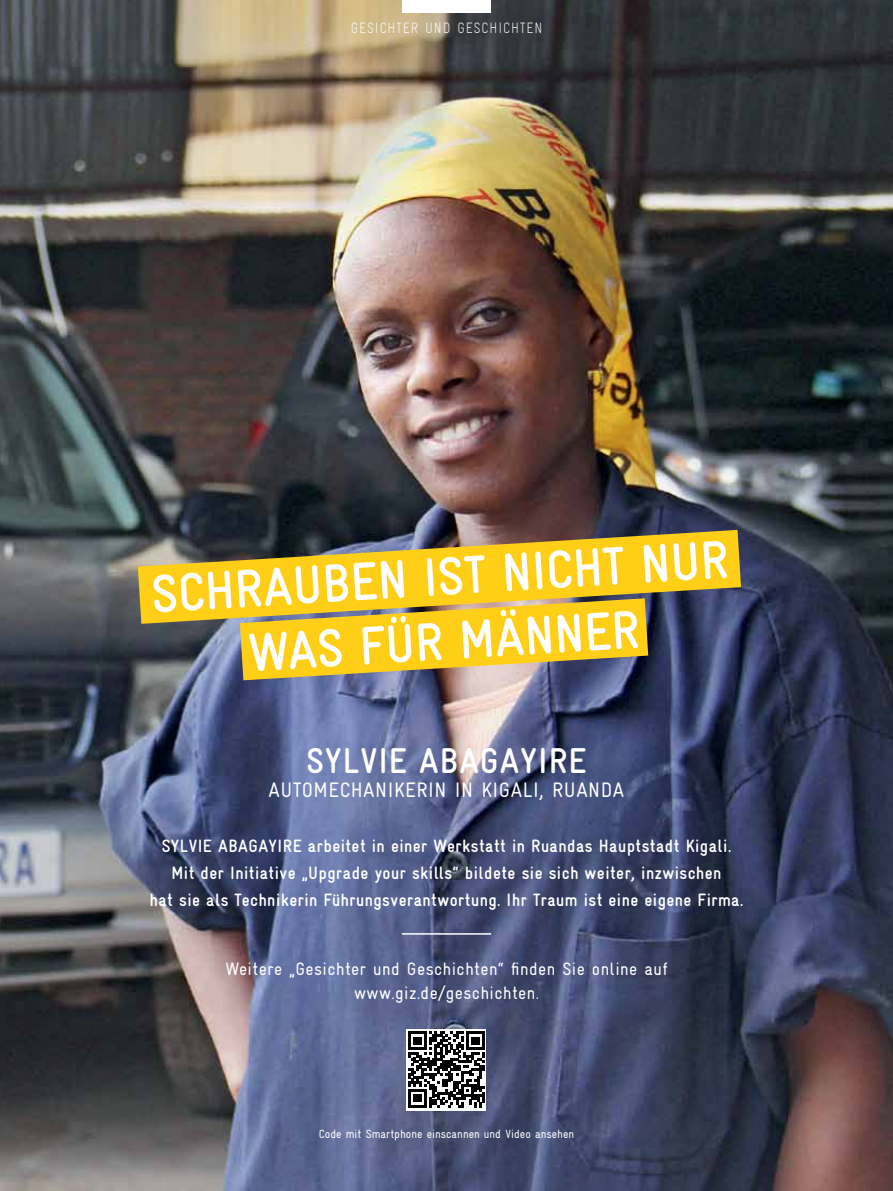
<style>
.page{position:relative;width:893px;height:1191px;background:#fff}
.page>*{position:absolute;margin:0;border:0;box-sizing:border-box;transform-origin:0 0}
.t1{font:54px/64.5px "Gravur Condensed Bold CE";color:#fff;text-align:center}
.t2{font:36px "Gravur Condensed Bold CE";letter-spacing:.025em;color:#fff}
.t3{font:21px "Gravur Condensed Reg CE";letter-spacing:.025em;color:#fff}
.t4{font:18px/27px "Gravur Condensed Bold CE";letter-spacing:.025em;color:#fff;text-align:center}
.t5{font:18px/24px "Gravur Condensed Reg CE";letter-spacing:.025em;color:#fff;text-align:center}
.t6{font:15px "Gravur Condensed Light CE";letter-spacing:.075em;color:#fff;scale:.9 1}
.t7{font:12px "Gravur Condensed Reg CE";color:#fff}
</style>
<div class="page">
<img style="left:0;top:0;width:893px;height:1191px">
<svg style="left:407px;top:1029px;width:79px;height:81px"></svg>
<svg style="left:408px;top:1031px;width:77px;height:76px"></svg>
<hr style="left:402px;top:933px;width:89px;height:1px;background:#fff">
<svg style="left:240px;top:624px;width:408px;height:56px"></svg>
<svg style="left:138px;top:530px;width:603px;height:94px;fill:#ffcf17"></svg>
<div style="left:402px;top:0;width:88px;height:13px;background:#fff"></div>
<p class="t6" style="left:351px;top:19px;width:214px">GESICHTER UND GESCHICHTEN</p>
<p class="t1" style="left:149px;top:565px;width:579px;rotate:-4deg">SCHRAUBE N IST NICHT NUR<br>WAS FÜR MÄNNER</p>
<p class="t2" style="left:306px;top:741px;width:282px">Sylvie Abagayire</p>
<p class="t3" style="left:269px;top:778px;width:356px">Automechanikerin IN KI GALI, Ruanda</p>
<p class="t4" style="left:150px;top:832px;width:595px">Sylvie Abagayire arbeitet in einer Werkstatt in Ruandas Hauptstadt Kigali.<br>Mit der I nitiative „Upgrade your skills“ bildete sie sich weiter, inzwischen<br>hat sie als Technikerin Führungsverantwortung. I hr Traum ist eine eigene Firma.</p>
<p class="t5" style="left:225px;top:957px;width:444px">Weitere „Gesichter und Geschichten“ finden Sie online auf www.giz.de/geschichten.</p>
<p class="t7" style="left:319px;top:1127px;width:257px">Code mit Smartphone einscannen und Video ansehen</p>
</div>
